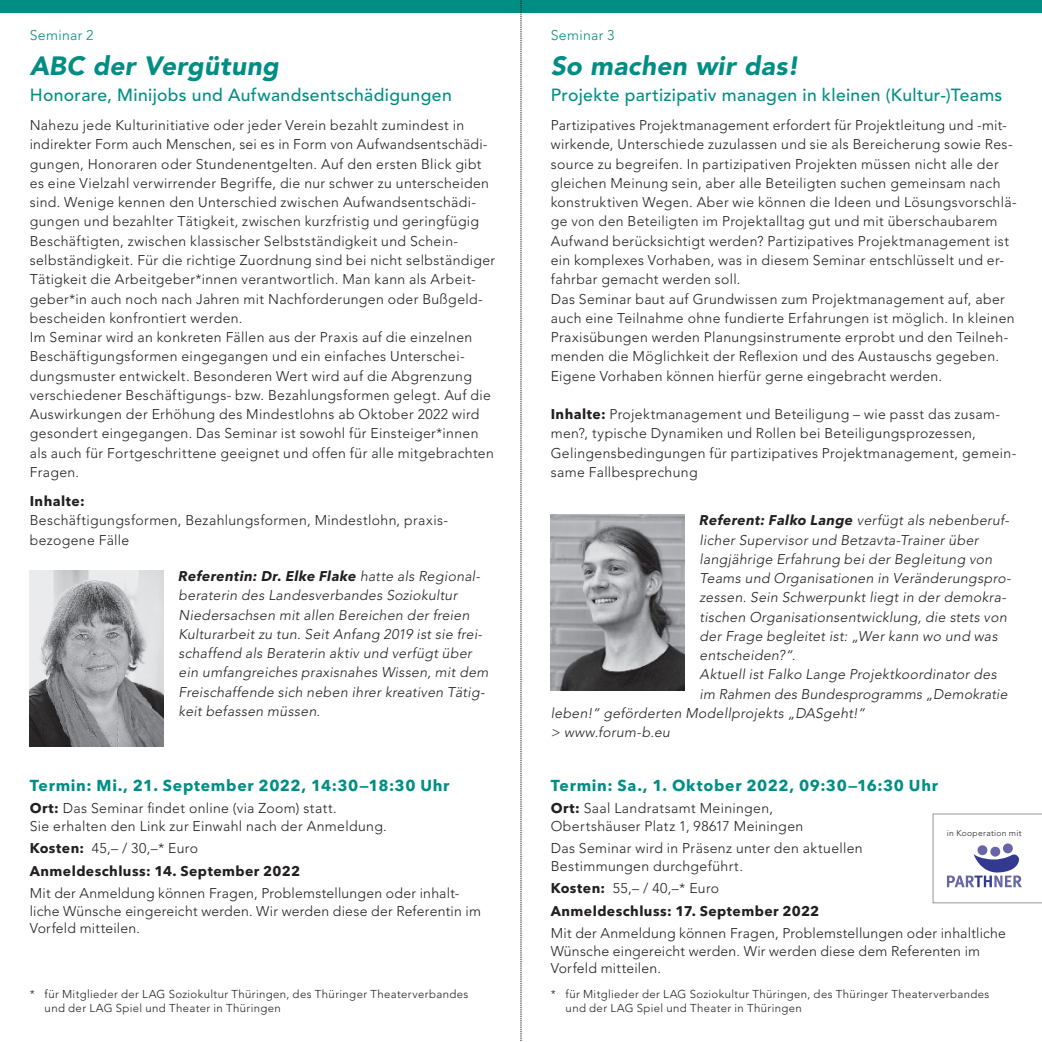
<style>
.page{position:relative;width:1042px;height:1042px;background:#fff}
.page>*{position:absolute;margin:0;border:0;box-sizing:border-box;transform-origin:0 0}
.t1{font:italic 900 26.25px "Avenir LT Std";letter-spacing:.015em;color:#008e84}
.t2{font:500 17.5px "Avenir LT Std";letter-spacing:.02em;color:#008e84}
.t3{font:700 15.75px "Avenir Next LT Pro";letter-spacing:.045em;color:#008e84}
.t4{font:300 14px/19.2px "Avenir LT Std";letter-spacing:.025em;color:#231f20}
.t5{font:italic 300 14px/19.2px "Avenir LT Std";letter-spacing:.025em;color:#231f20}
.t6{font:700 14px "Avenir Next LT Pro";letter-spacing:.03em;color:#231f20}
.t7{font:italic 700 14px "Avenir Next LT Pro";letter-spacing:.025em;color:#231f20}
.t8{font:300 14px "Avenir LT Std";letter-spacing:.025em;color:#008e84}
.t9{font:300 11.38px/14px "Avenir LT Std";letter-spacing:.035em;color:#231f20}
.t10{font:300 8.58px "Avenir LT Std";letter-spacing:.035em;color:#231f20}
.s1{font-family:"Avenir LT Std";font-weight:300}
.s2{font-family:"Avenir Next LT Pro";font-weight:700}
</style>
<div class="page">
<div style="left:0;top:0;width:521px;height:12px;background:#008e84"></div>
<div style="left:521px;top:0;width:521px;height:12px;background:#008e84"></div>
<img style="left:551px;top:515px;width:134px;height:176px">
<img style="left:30px;top:570px;width:134px;height:177px">
<svg style="left:933px;top:814px;width:109px;height:89px"></svg>
<svg style="left:521px;top:0;width:1px;height:1042px"></svg>
<p class="t8" style="left:30px;top:27px;width:65px">Seminar 2</p>
<h1 class="t1" style="left:30px;top:50px;width:250px">ABC der Vergütung</h1>
<p class="t2" style="left:30px;top:85px;width:423px">Honorare, Minijobs und Aufwandsentschädigungen</p>
<p class="t4" style="left:30px;top:116px;width:467px">Nahezu jede Kulturinitiative oder jeder Verein bezahlt zumindest in indirekter Form auch Menschen, sei es in Form von Aufwandsentschädi&shy;gungen, Honoraren oder Stundenentgelten. Auf den ersten Blick gibt es eine Vielzahl verwirrender Begriffe, die nur schwer zu unterscheiden sind. Wenige kennen den Unterschied zwischen Aufwandsentschädi&shy;gungen und bezahlter Tätigkeit, zwischen kurzfristig und geringfügig Beschäftigten, zwischen klassischer Selbstständigkeit und Schein&shy;selbständigkeit. Für die richtige Zuordnung sind bei nicht selbständiger Tätigkeit die Arbeitgeber*innen verantwortlich. Man kann als Arbeit&shy;geber*in auch noch nach Jahren mit Nachforderungen oder Bußgeld&shy;bescheiden konfrontiert werden.<br>Im Seminar wird an konkreten Fällen aus der Praxis auf die einzelnen Beschäftigungsformen eingegangen und ein einfaches Unterschei&shy;dungsmuster entwickelt. Besonderen Wert wird auf die Abgrenzung verschiedener Beschäftigungs- bzw. Bezahlungsformen gelegt. Auf die Auswirkungen der Erhöhung des Mindestlohns ab Oktober 2022 wird gesondert eingegangen. Das Seminar ist sowohl für Einsteiger*innen als auch für Fortgeschrittene geeignet und offen für alle mitgebrachten Fragen.</p>
<p class="t6" style="left:30px;top:492px;width:56px">Inhalte:</p>
<p class="t4" style="left:30px;top:511px;width:419px">Beschäftigungsformen, Bezahlungsformen, Mindestlohn, praxis&shy;bezogene Fälle</p>
<p class="t7" style="left:179px;top:568px;width:303px">Referentin: Dr. Elke Flake <span class="s1">hatte als Regional-</span></p>
<p class="t5" style="left:179px;top:586px;width:311px">beraterin des Landesverbandes Soziokultur Niedersachsen mit allen Bereichen der freien Kulturarbeit zu tun. Seit Anfang 2019 ist sie frei&shy;schaffend als Beraterin aktiv und verfügt über ein umfangreiches praxisnahes Wissen, mit dem Freischaffende sich neben ihrer kreativen Tätig&shy;keit befassen müssen.</p>
<p class="t3" style="left:30px;top:776px;width:421px">Termin: Mi., 21. September 2022, 14:30—18:30 Uhr</p>
<p class="t4" style="left:30px;top:800px;width:359px;line-height:17.5px"><span class="s2">Ort:</span> Das Seminar findet online (via Zoom) statt.<br>Sie erhalten den Link zur Einwahl nach der Anmeldung.</p>
<p class="t4" style="left:30px;top:839px;width:170px"><span class="s2">Kosten:</span> 45,– / 30,–* Euro</p>
<p class="t6" style="left:30px;top:862px;width:272px">Anmeldeschluss: 14. September 2022</p>
<p class="t4" style="left:30px;top:885px;width:453px;line-height:17.5px">Mit der Anmeldung können Fragen, Problemstellungen oder inhalt&shy;liche Wünsche eingereicht werden. Wir werden diese der Referentin im<br>Vorfeld mitteilen.</p>
<p class="t8" style="left:551px;top:27px;width:65px">Seminar 3</p>
<h1 class="t1" style="left:551px;top:50px;width:249px">So machen wir das!</h1>
<p class="t2" style="left:551px;top:85px;width:453px">Projekte partizipativ managen in kleinen (Kultur-)Teams</p>
<p class="t4" style="left:551px;top:116px;width:467px">Partizipatives Projektmanagement erfordert für Projektleitung und -mit&shy;wirkende, Unterschiede zuzulassen und sie als Bereicherung sowie Res&shy;source zu begreifen. In partizipativen Projekten müssen nicht alle der gleichen Meinung sein, aber alle Beteiligten suchen gemeinsam nach konstruktiven Wegen. Aber wie können die Ideen und Lösungsvorschlä&shy;ge von den Beteiligten im Projektalltag gut und mit überschaubarem Aufwand berücksichtigt werden? Partizipatives Projektmanagement ist ein komplexes Vorhaben, was in diesem Seminar entschlüsselt und er&shy;fahrbar gemacht werden soll.<br>Das Seminar baut auf Grundwissen zum Projektmanagement auf, aber auch eine Teilnahme ohne fundierte Erfahrungen ist möglich. In kleinen Praxisübungen werden Planungsinstrumente erprobt und den Teilneh&shy;menden die Möglichkeit der Reflexion und des Austauschs gegeben.<br>Eigene Vorhaben können hierfür gerne eingebracht werden.</p>
<p class="t4" style="left:551px;top:405px;width:467px"><span class="s2">Inhalte:</span> Projektmanagement und Beteiligung – wie passt das zusam&shy;men?, typische Dynamiken und Rollen bei Beteiligungsprozessen, Gelingensbedingungen für partizipatives Projektmanagement, gemein&shy;same Fallbesprechung</p>
<p class="t5" style="left:699px;top:511px;width:311px"><span class="s2">Referent: Falko Lange</span> verfügt als nebenberuf-</p>
<p class="t5" style="left:699px;top:530px;width:280px">licher Supervisor und Betzavta-Trainer über</p>
<p class="t5" style="left:699px;top:550px;width:294px">langjährige Erfahrung bei der Begleitung von</p>
<p class="t5" style="left:699px;top:569px;width:313px">Teams und Organisationen in Veränderungspro-</p>
<p class="t5" style="left:699px;top:588px;width:308px">zessen. Sein Schwerpunkt liegt in der demokra-</p>
<p class="t5" style="left:699px;top:607px;width:309px">tischen Organisationsentwicklung, die stets von</p>
<p class="t5" style="left:699px;top:627px;width:299px">der Frage begleitet ist: „Wer kann wo und was</p>
<p class="t5" style="left:699px;top:646px;width:97px">entscheiden?“.</p>
<p class="t5" style="left:699px;top:665px;width:298px">Aktuell ist Falko Lange Projektkoordinator des</p>
<p class="t5" style="left:699px;top:684px;width:309px">im Rahmen des Bundesprogramms „Demokratie</p>
<p class="t5" style="left:551px;top:704px;width:316px">leben!“ geförderten Modellprojekts „DASgeht!“</p>
<p class="t5" style="left:551px;top:723px;width:121px">&gt; www.forum-b.eu</p>
<p class="t3" style="left:551px;top:776px;width:389px">Termin: Sa., 1. Oktober 2022, 09:30—16:30 Uhr</p>
<p class="t4" style="left:551px;top:800px;width:254px;line-height:17.5px"><span class="s2">Ort:</span> Saal Landratsamt Meiningen,<br>Obertshäuser Platz 1, 98617 Meiningen</p>
<p class="t4" style="left:551px;top:840px;width:313px;line-height:17.5px">Das Seminar wird in Präsenz unter den aktuellen<br>Bestimmungen durchgeführt.</p>
<p class="t4" style="left:551px;top:879px;width:170px"><span class="s2">Kosten:</span> 55,– / 40,–* Euro</p>
<p class="t6" style="left:551px;top:902px;width:270px">Anmeldeschluss: 17. September 2022</p>
<p class="t4" style="left:551px;top:924px;width:457px;line-height:17.5px">Mit der Anmeldung können Fragen, Problemstellungen oder inhaltliche<br>Wünsche eingereicht werden. Wir werden diese dem Referenten im<br>Vorfeld mitteilen.</p>
<p class="t10" style="left:947px;top:828px;width:76px">in Kooperation mit</p>
<p class="t9" style="left:45px;top:987px;width:425px;text-indent:-15px">* für Mitglieder der LAG Soziokultur Thüringen, des Thüringer Theaterverbandes und der LAG Spiel und Theater in Thüringen</p>
<p class="t9" style="left:566px;top:987px;width:425px;text-indent:-15px">* für Mitglieder der LAG Soziokultur Thüringen, des Thüringer Theaterverbandes und der LAG Spiel und Theater in Thüringen</p>
</div>
